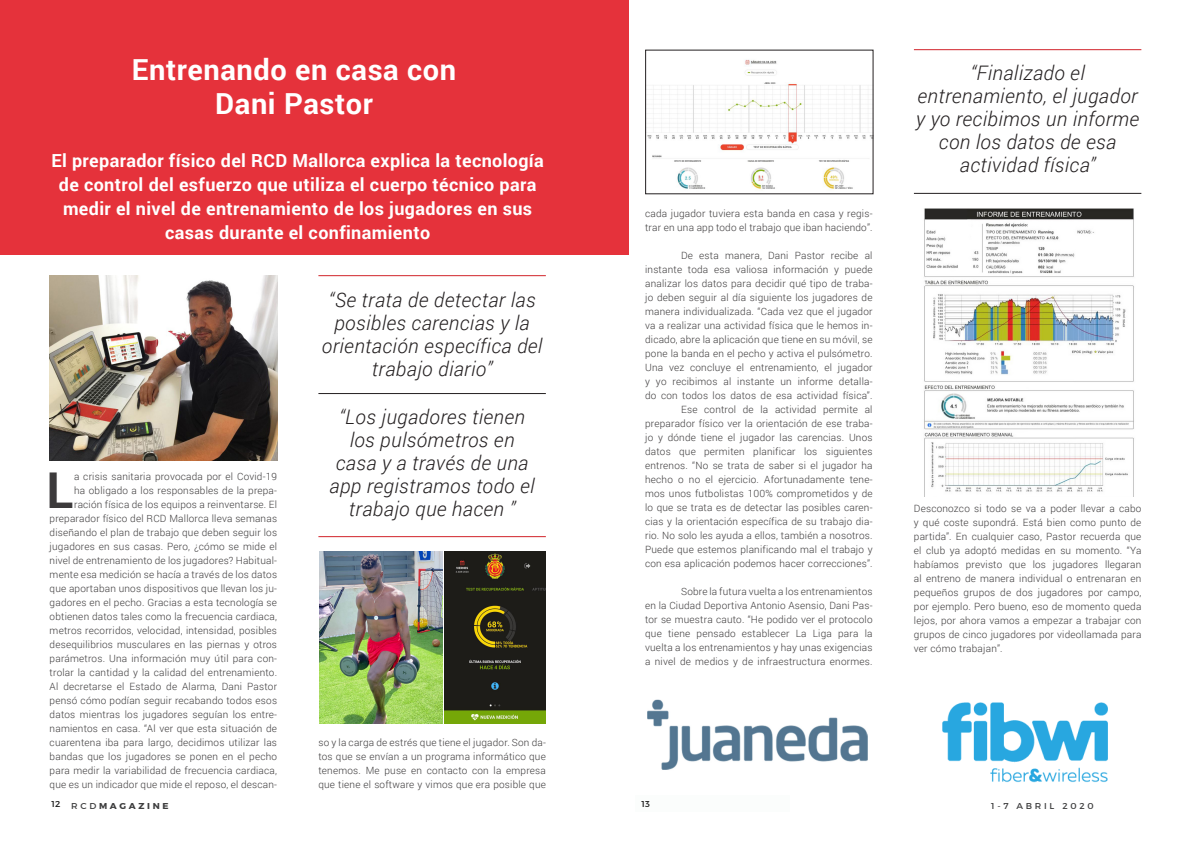
<style>
.page{position:relative;width:1191px;height:842px;background:#fff}
.page>*{position:absolute;margin:0;border:0;box-sizing:border-box;transform-origin:0 0}
.t1{font:700 49.4px "Roboto";color:#3c3a3b}
.Sub_Heading_White_Co{font:700 29px "Roboto";letter-spacing:.02em;color:#fff}
.t2{font:italic 300 20px/23px "Roboto";letter-spacing:.02em;color:#231f20;text-align:center}
.Sub_Heading_White_Co-2{font:700 18px/24px "Roboto";letter-spacing:.02em;color:#fff;text-align:center}
.t3{font:300 10px/14px "Roboto";letter-spacing:.02em;color:#3c3a3b;text-align:justify}
.t4{font:8.6px "Montserrat";letter-spacing:.3em;color:#3e3e3f;scale:1.05 1}
.t5{font:700 8.6px "Montserrat";letter-spacing:.3em;color:#3e3e3f;scale:1.05 1}
.t6{font:8.6px "Montserrat";color:#1b1b1b;scale:1.05 1}
.s1{font-weight:400}
</style>
<div class="page">
<div style="left:0;top:0;width:628px;height:255px;background:#e5323b"></div>
<img style="left:942px;top:702px;width:166px;height:81px">
<img style="left:50px;top:275px;width:227px;height:186px">
<hr style="left:318px;top:275px;width:228px;height:1px;background:#d1232a">
<hr style="left:318px;top:393px;width:228px;height:1px;background:#231f20">
<hr style="left:318px;top:536px;width:228px;height:1px;background:#d1232a">
<img style="left:444px;top:551px;width:102px;height:172px">
<img style="left:319px;top:551px;width:123px;height:172px">
<div style="left:635px;top:795px;width:155px;height:17px;background:#fbfdfc"></div>
<hr style="left:914px;top:49px;width:227px;height:1px;background:#d1232a">
<hr style="left:914px;top:193px;width:227px;height:1px;background:#231f20">
<img style="left:647px;top:59px;width:224px;height:131px">
<img style="left:924px;top:209px;width:210px;height:288px">
<img style="left:647px;top:699px;width:220px;height:71px">
<p class="Sub_Heading_White_Co" style="left:132px;top:49px;width:326px">Entrenando en casa con</p>
<p class="Sub_Heading_White_Co" style="left:215px;top:84px;width:159px">Dani Pastor</p>
<p class="Sub_Heading_White_Co-2" style="left:51px;top:148px;width:494px">El preparador físico del RCD Mallorca explica la tecnología de control del esfuerzo que utiliza el cuerpo técnico para medir el nivel de entrenamiento de los jugadores en sus casas durante el confinamiento</p>
<p class="t3" style="left:50px;top:469px;width:229px;text-align:right">a crisis sanitaria provocada por el Covid-19<br>ha obligado a los responsables de la prepa&shy;ración física de los equipos a reinventarse. El preparador físico del RCD Mallorca lleva semanas diseñando el plan de trabajo que deben seguir los jugadores en sus casas. Pero, ¿cómo se mide el nivel de entrenamiento de los jugadores? Habitual&shy;mente esa medición se hacía a través de los datos que aportaban unos dispositivos que llevan los ju&shy;gadores en el pecho. Gracias a esta tecnología se obtienen datos tales como la frecuencia cardiaca, metros recorridos, velocidad, intensidad, posibles desequilibrios musculares en las piernas y otros parámetros. Una información muy útil para con&shy;trolar la cantidad y la calidad del entrenamiento.<br>Al decretarse el Estado de Alarma, Dani Pastor pensó cómo podían seguir recabando todos esos datos mientras los jugadores seguían los entre&shy;namientos en casa. “Al ver que esta situación de cuarentena iba para largo, decidimos utilizar las bandas que los jugadores se ponen en el pecho para medir la variabilidad de frecuencia cardiaca, que es un indicador que mide el reposo, el descan-</p>
<p class="t1" style="left:46px;top:456px;width:28px">L</p>
<p class="t2" style="left:322px;top:288px;width:222px">“Se trata de detectar las posibles carencias y la orientación específica del trabajo diario”</p>
<p class="t2" style="left:329px;top:405px;width:206px">“Los jugadores tienen los pulsómetros en casa y a través de una app registramos todo el trabajo que hacen ”</p>
<p class="t3" style="left:318px;top:735px;width:229px">so y la carga de estrés que tiene el jugador. Son da&shy;tos que se envían a un programa informático que tenemos. Me puse en contacto con la empresa que tiene el software y vimos que era posible que</p>
<p class="t3" style="left:645px;top:206px;width:229px">cada jugador tuviera esta banda en casa y regis&shy;trar en una app todo el trabajo que iban haciendo”.</p>
<p class="t3" style="left:645px;top:248px;width:229px;text-align:right">De esta manera, Dani Pastor recibe al instante toda esa valiosa información y puede analizar los datos para decidir qué tipo de traba&shy;jo deben seguir al día siguiente los jugadores de manera individualizada. “Cada vez que el jugador va a realizar una actividad física que le hemos in&shy;dicado, abre la aplicación que tiene en su móvil, se pone la banda en el pecho y activa el pulsómetro.<br>Una vez concluye el entrenamiento, el jugador y yo recibimos al instante un informe detalla&shy;do con todos los datos de esa actividad física”.<br>Ese control de la actividad permite al preparador físico ver la orientación de ese traba&shy;jo y dónde tiene el jugador las carencias. Unos datos que permiten planificar los siguientes entrenos. “No se trata de saber si el jugador ha hecho o no el ejercicio. Afortunadamente tene&shy;mos unos futbolistas 100% comprometidos y de lo que se trata es de detectar las posibles caren&shy;cias y la orientación específica de su trabajo dia&shy;rio. No solo les ayuda a ellos, también a nosotros.<br>Puede que estemos planificando mal el trabajo y con esa aplicación podemos hacer correcciones”.</p>
<p class="t3" style="left:645px;top:584px;width:229px;text-indent:36px">Sobre la futura vuelta a los entrenamientos en la Ciudad Deportiva Antonio Asensio, Dani Pas&shy;tor se muestra cauto. “He podido ver el protocolo que tiene pensado establecer La Liga para la vuelta a los entrenamientos y hay unas exigencias a nivel de medios y de infraestructura enormes.</p>
<p class="t2" style="left:916px;top:61px;width:225px">“Finalizado el entrenamiento, el jugador y yo recibimos un informe con los datos de esa actividad física”</p>
<p class="t3" style="left:914px;top:501px;width:229px">Desconozco si todo se va a poder llevar a cabo y qué coste supondrá. Está bien como punto de partida”. En cualquier caso, Pastor recuerda que el club ya adoptó medidas en su momento. “Ya habíamos previsto que los jugadores llegaran al entreno de manera individual o entrenaran en pequeños grupos de dos jugadores por campo, por ejemplo. Pero bueno, eso de momento queda lejos, por ahora vamos a empezar a trabajar con grupos de cinco jugadores por videollamada para ver cómo trabajan”.</p>
<p class="t6" style="left:52px;top:797px;width:10px">12</p>
<p class="t5" style="left:71px;top:799px;width:94px"><span class="s1">RCD</span>MAGAZINE</p>
<p class="t4" style="left:991px;top:799px;width:99px">1-7 ABRIL 2020</p>
<p class="t6" style="left:641px;top:797px;width:9px">13</p>
</div>
